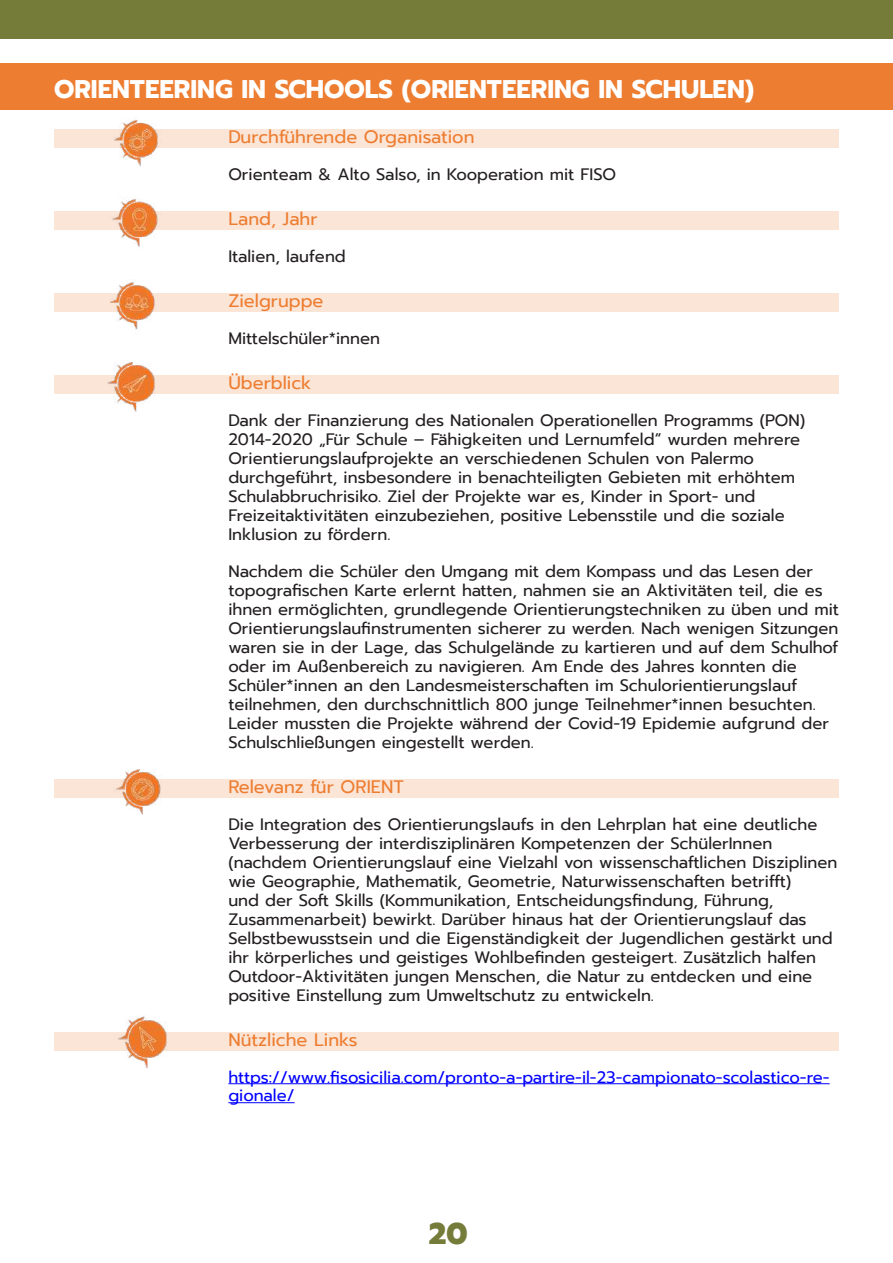
<style>
.page{position:relative;width:893px;height:1263px;background:#fff}
.page>*{position:absolute;margin:0;border:0;box-sizing:border-box;transform-origin:0 0}
.t1{font:800 30px "Prompt";color:#757b39}
.t2{font:700 25.5px "Prompt";color:#fff}
.t3{font:18px "Prompt";color:#ed7d31}
.t4{font:16.5px/18.9px "Prompt";color:#231f20}
.t5{font:16.5px/19px "Prompt";color:#00f}
</style>
<div class="page">
<div style="left:0;top:0;width:893px;height:39px;background:#757b39"></div>
<div style="left:0;top:63px;width:893px;height:47px;background:#ed7d31"></div>
<div style="left:54px;top:130px;width:785px;height:18px;background:#fbe5d6"></div>
<div style="left:54px;top:212px;width:785px;height:18px;background:#fbe5d6"></div>
<div style="left:54px;top:294px;width:785px;height:18px;background:#fbe5d6"></div>
<div style="left:54px;top:376px;width:785px;height:18px;background:#fbe5d6"></div>
<div style="left:54px;top:779px;width:785px;height:18px;background:#fbe5d6"></div>
<div style="left:54px;top:1032px;width:785px;height:18px;background:#fbe5d6"></div>
<hr style="left:228px;top:1083px;width:602px;height:1px;background:#00f">
<hr style="left:228px;top:1102px;width:67px;height:1px;background:#00f">
<img style="left:108px;top:119px;width:57px;height:48px">
<img style="left:108px;top:199px;width:57px;height:48px">
<img style="left:110px;top:282px;width:49px;height:48px">
<img style="left:114px;top:769px;width:54px;height:46px">
<img style="left:108px;top:362px;width:53px;height:50px">
<img style="left:114px;top:1016px;width:65px;height:53px">
<h2 class="t2" style="left:54px;top:70px;width:702px">ORIENTEERING IN SCHOOLS (ORIENTEERING IN SCHULEN)</h2>
<p class="t3" style="left:228px;top:124px;width:248px">Durchführende Organisation</p>
<p class="t4" style="left:228px;top:165px;width:389px">Orienteam &amp; Alto Salso, in Kooperation mit FISO</p>
<p class="t3" style="left:228px;top:206px;width:91px">Land, Jahr</p>
<p class="t4" style="left:228px;top:247px;width:119px">Italien, laufend</p>
<p class="t3" style="left:228px;top:288px;width:97px">Zielgruppe</p>
<p class="t4" style="left:228px;top:329px;width:153px">Mittelschüler*innen</p>
<p class="t3" style="left:228px;top:370px;width:85px">Überblick</p>
<p class="t4" style="left:228px;top:411px;width:578px">Dank der Finanzierung des Nationalen Operationellen Programms (PON)<br>2014-2020 „Für Schule – Fähigkeiten und Lernumfeld“ wurden mehrere Orientierungslaufprojekte an verschiedenen Schulen von Palermo durchgeführt, insbesondere in benachteiligten Gebieten mit erhöhtem Schulabbruchrisiko. Ziel der Projekte war es, Kinder in Sport- und Freizeitaktivitäten einzubeziehen, positive Lebensstile und die soziale Inklusion zu fördern.</p>
<p class="t4" style="left:228px;top:562px;width:612px">Nachdem die Schüler den Umgang mit dem Kompass und das Lesen der topografischen Karte erlernt hatten, nahmen sie an Aktivitäten teil, die es ihnen ermöglichten, grundlegende Orientierungstechniken zu üben und mit Orientierungslaufinstrumenten sicherer zu werden. Nach wenigen Sitzungen waren sie in der Lage, das Schulgelände zu kartieren und auf dem Schulhof oder im Außenbereich zu navigieren. Am Ende des Jahres konnten die Schüler*innen an den Landesmeisterschaften im Schulorientierungslauf teilnehmen, den durchschnittlich 800 junge Teilnehmer*innen besuchten.<br>Leider mussten die Projekte während der Covid-19 Epidemie aufgrund der Schulschließungen eingestellt werden.</p>
<p class="t3" style="left:228px;top:774px;width:177px">Relevanz für ORIENT</p>
<p class="t4" style="left:228px;top:814px;width:610px">Die Integration des Orientierungslaufs in den Lehrplan hat eine deutliche Verbesserung der interdisziplinären Kompetenzen der SchülerInnen (nachdem Orientierungslauf eine Vielzahl von wissenschaftlichen Disziplinen wie Geographie, Mathematik, Geometrie, Naturwissenschaften betrifft)<br>und der Soft Skills (Kommunikation, Entscheidungsfindung, Führung, Zusammenarbeit) bewirkt. Darüber hinaus hat der Orientierungslauf das Selbstbewusstsein und die Eigenständigkeit der Jugendlichen gestärkt und ihr körperliches und geistiges Wohlbefinden gesteigert. Zusätzlich halfen Outdoor-Aktivitäten jungen Menschen, die Natur zu entdecken und eine positive Einstellung zum Umweltschutz zu entwickeln.</p>
<p class="t3" style="left:228px;top:1026px;width:131px">Nützliche Links</p>
<p class="t5" style="left:228px;top:1067px;width:603px">https://www.fisosicilia.com/pronto-a-partire-il-23-campionato-scolastico-re&shy;gionale/</p>
<h1 class="t1" style="left:429px;top:1211px;width:40px">20</h1>
</div>
